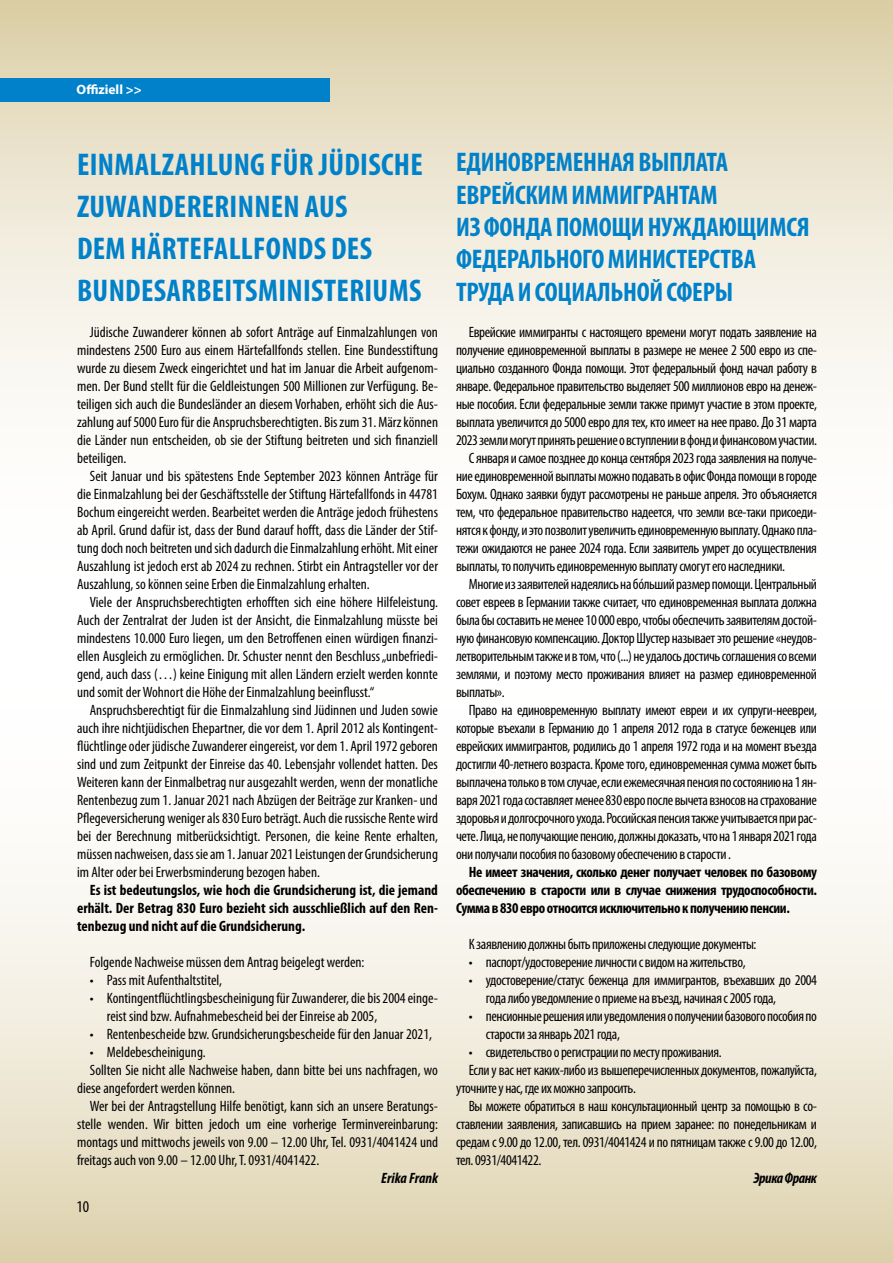
<style>
.page{position:relative;width:893px;height:1263px;background:#fff}
.page>*{position:absolute;margin:0;border:0;box-sizing:border-box;transform-origin:0 0}
.t1{font:700 condensed 31.5px/42px "Myriad Pro";letter-spacing:.01em;color:#0081c9}
.t2{font:700 condensed 27px/32.4px "Myriad Pro";letter-spacing:-.01em;color:#0081c9}
.t3{font:condensed 16.5px "Myriad Pro";color:#000}
.t4{font:condensed 15px/18px "Myriad Pro";letter-spacing:-.025em;color:#000;text-align:justify}
.t5{font:condensed 15px/18px "Myriad Pro";color:#000}
.t6{font:700 condensed 15px/18px "Myriad Pro";letter-spacing:-.005em;color:#000;text-align:justify}
.t7{font:italic 700 condensed 15px "Myriad Pro";color:#000}
.t8{font:italic 700 condensed 15px "Myriad Pro";letter-spacing:-.02em;color:#000}
.t9{font:700 13.5px "Myriad Pro";color:#fff}
</style>
<div class="page">
<svg style="left:0;top:0;width:893px;height:399px;background:#ede6d3"></svg>
<div style="left:0;top:630px;width:893px;height:633px;background:linear-gradient(to bottom,#fff,#e2d8b9)"></div>
<div style="left:0;top:78px;width:330px;height:24px;background:#0081c9"></div>
<p class="t9" style="left:77px;top:81px;width:67px">Offiziell &gt;&gt;</p>
<h1 class="t1" style="left:77px;top:142px;width:347px">EINMALZAHLUNG FÜR JÜDISCHE<br>ZUWANDERERINNEN AUS<br>DEM HÄRTEFALLFONDS DES<br>BUNDESARBEITSMINISTERIUMS</h1>
<p class="t4" style="left:77px;top:322px;width:362px;text-indent:13px">Jüdische Zuwanderer können ab sofort Anträge auf Einmalzahlungen von mindestens 2500 Euro aus einem Härtefallfonds stellen. Eine Bundesstiftung wurde zu diesem Zweck eingerichtet und hat im Januar die Arbeit aufgenom&shy;men. Der Bund stellt für die Geldleistungen 500 Millionen zur Verfügung. Be&shy;teiligen sich auch die Bundesländer an diesem Vorhaben, erhöht sich die Aus&shy;zahlung auf 5000 Euro für die Anspruchsberechtigten. Bis zum 31. März können die Länder nun entscheiden, ob sie der Stiftung beitreten und sich finanziell beteiligen.</p>
<p class="t4" style="left:77px;top:466px;width:362px;text-indent:13px">Seit Januar und bis spätestens Ende September 2023 können Anträge für die Einmalzahlung bei der Geschäftsstelle der Stiftung Härtefallfonds in 44781<br>Bochum eingereicht werden. Bearbeitet werden die Anträge jedoch frühestens ab April. Grund dafür ist, dass der Bund darauf hofft, dass die Länder der Stif&shy;tung doch noch beitreten und sich dadurch die Einmalzahlung erhöht. Mit einer Auszahlung ist jedoch erst ab 2024 zu rechnen. Stirbt ein Antragsteller vor der Auszahlung, so können seine Erben die Einmalzahlung erhalten.</p>
<p class="t4" style="left:77px;top:592px;width:362px;text-indent:13px">Viele der Anspruchsberechtigten erhofften sich eine höhere Hilfeleistung.<br>Auch der Zentralrat der Juden ist der Ansicht, die Einmalzahlung müsste bei mindestens 10.000 Euro liegen, um den Betroffenen einen würdigen finanzi&shy;ellen Ausgleich zu ermöglichen. Dr. Schuster nennt den Beschluss „unbefriedi&shy;gend, auch dass (…) keine Einigung mit allen Ländern erzielt werden konnte und somit der Wohnort die Höhe der Einmalzahlung beeinflusst.“</p>
<p class="t4" style="left:77px;top:700px;width:362px;text-indent:13px">Anspruchsberechtigt für die Einmalzahlung sind Jüdinnen und Juden sowie auch ihre nichtjüdischen Ehepartner, die vor dem 1. April 2012 als Kontingent&shy;flüchtlinge oder jüdische Zuwanderer eingereist, vor dem 1. April 1972 geboren sind und zum Zeitpunkt der Einreise das 40. Lebensjahr vollendet hatten. Des Weiteren kann der Einmalbetrag nur ausgezahlt werden, wenn der monatliche Rentenbezug zum 1. Januar 2021 nach Abzügen der Beiträge zur Kranken- und Pflegeversicherung weniger als 830 Euro beträgt. Auch die russische Rente wird bei der Berechnung mitberücksichtigt. Personen, die keine Rente erhalten, müssen nachweisen, dass sie am 1. Januar 2021 Leistungen der Grundsicherung im Alter oder bei Erwerbsminderung bezogen haben.</p>
<p class="t6" style="left:77px;top:880px;width:362px;text-indent:13px">Es ist bedeutungslos, wie hoch die Grundsicherung ist, die jemand erhält. Der Betrag 830 Euro bezieht sich ausschließlich auf den Ren&shy;tenbezug und nicht auf die Grundsicherung.</p>
<p class="t5" style="left:90px;top:952px;width:276px">Folgende Nachweise müssen dem Antrag beigelegt werden:</p>
<p class="t5" style="left:90px;top:970px;width:134px">• Pass mit Aufenthaltstitel,</p>
<p class="t5" style="left:107px;top:988px;width:333px;text-indent:-17px">• Kontingentflüchtlingsbescheinigung für Zuwanderer, die bis 2004 einge&shy;reist sind bzw. Aufnahmebescheid bei der Einreise ab 2005,</p>
<p class="t5" style="left:90px;top:1024px;width:344px">• Rentenbescheide bzw. Grundsicherungsbescheide für den Januar 2021,</p>
<p class="t5" style="left:90px;top:1042px;width:117px">• Meldebescheinigung.</p>
<p class="t5" style="left:90px;top:1060px;width:350px">Sollten Sie nicht alle Nachweise haben, dann bitte bei uns nachfragen, wo</p>
<p class="t5" style="left:77px;top:1078px;width:160px">diese angefordert werden können.</p>
<p class="t5" style="left:90px;top:1096px;width:350px">Wer bei der Antragstellung Hilfe benötigt, kann sich an unsere Beratungs-</p>
<p class="t5" style="left:77px;top:1114px;width:362px">stelle wenden. Wir bitten jedoch um eine vorherige Terminvereinbarung:</p>
<p class="t5" style="left:77px;top:1132px;width:362px">montags und mittwochs jeweils von 9.00 – 12.00 Uhr, Tel. 0931/4041424 und</p>
<p class="t5" style="left:77px;top:1150px;width:244px">freitags auch von 9.00 – 12.00 Uhr, T. 0931/4041422.</p>
<p class="t7" style="left:381px;top:1168px;width:58px">Erika Frank</p>
<p class="t3" style="left:77px;top:1196px;width:14px">10</p>
<h2 class="t2" style="left:456px;top:145px;width:355px">ЕДИНОВРЕМЕННАЯ ВЫПЛАТА<br>ЕВРЕЙСКИМ ИММИГРАНТАМ<br>ИЗ ФОНДА ПОМОЩИ НУЖДАЮЩИМСЯ<br>ФЕДЕРАЛЬНОГО МИНИСТЕРСТВА<br>ТРУДА И СОЦИАЛЬНОЙ СФЕРЫ</h2>
<p class="t4" style="left:469px;top:323px;width:350px">Еврейские иммигранты с настоящего времени могут подать заявление на</p>
<p class="t4" style="left:456px;top:341px;width:362px">получение единовременной выплаты в размере не менее 2 500 евро из спе-</p>
<p class="t4" style="left:456px;top:359px;width:362px">циально созданного Фонда помощи. Этот федеральный фонд начал работу в</p>
<p class="t4" style="left:456px;top:377px;width:362px">январе. Федеральное правительство выделяет 500 миллионов евро на денеж-</p>
<p class="t4" style="left:456px;top:395px;width:362px">ные пособия. Если федеральные земли также примут участие в этом проекте,</p>
<p class="t4" style="left:456px;top:413px;width:362px">выплата увеличится до 5000 евро для тех, кто имеет на нее право. До 31 марта</p>
<p class="t4" style="left:456px;top:431px;width:362px">2023 земли могут принять решение о вступлении в фонд и финансовом участии.</p>
<p class="t4" style="left:469px;top:449px;width:350px">С января и самое позднее до конца сентября 2023 года заявления на получе-</p>
<p class="t4" style="left:456px;top:467px;width:362px">ние единовременной выплаты можно подавать в офис Фонда помощи в городе</p>
<p class="t4" style="left:456px;top:485px;width:362px">Бохум. Однако заявки будут рассмотрены не раньше апреля. Это объясняется</p>
<p class="t4" style="left:456px;top:503px;width:362px">тем, что федеральное правительство надеется, что земли все-таки присоеди-</p>
<p class="t4" style="left:456px;top:521px;width:362px">нятся к фонду, и это позволит увеличить единовременную выплату. Однако пла-</p>
<p class="t4" style="left:456px;top:539px;width:362px">тежи ожидаются не ранее 2024 года. Если заявитель умрет до осуществления</p>
<p class="t4" style="left:456px;top:557px;width:331px">выплаты, то получить единовременную выплату смогут его наследники.</p>
<p class="t4" style="left:469px;top:575px;width:350px">Многие из заявителей надеялись на бóльший размер помощи. Центральный</p>
<p class="t4" style="left:456px;top:593px;width:362px">совет евреев в Германии также считает, что единовременная выплата должна</p>
<p class="t4" style="left:456px;top:611px;width:362px">была бы составить не менее 10 000 евро, чтобы обеспечить заявителям достой-</p>
<p class="t4" style="left:456px;top:629px;width:362px">ную финансовую компенсацию. Доктор Шустер называет это решение «неудов-</p>
<p class="t4" style="left:456px;top:647px;width:362px">летворительным также и в том, что (...) не удалось достичь соглашения со всеми</p>
<p class="t4" style="left:456px;top:665px;width:362px">землями, и поэтому место проживания влияет на размер единовременной</p>
<p class="t4" style="left:456px;top:683px;width:50px">выплаты».</p>
<p class="t4" style="left:469px;top:701px;width:350px">Право на единовременную выплату имеют евреи и их супруги-неевреи,</p>
<p class="t4" style="left:456px;top:719px;width:362px">которые въехали в Германию до 1 апреля 2012 года в статусе беженцев или</p>
<p class="t4" style="left:456px;top:737px;width:362px">еврейских иммигрантов, родились до 1 апреля 1972 года и на момент въезда</p>
<p class="t4" style="left:456px;top:755px;width:362px">достигли 40-летнего возраста. Кроме того, единовременная сумма может быть</p>
<p class="t4" style="left:456px;top:773px;width:362px">выплачена только в том случае, если ежемесячная пенсия по состоянию на 1 ян-</p>
<p class="t4" style="left:456px;top:791px;width:362px">варя 2021 года составляет менее 830 евро после вычета взносов на страхование</p>
<p class="t4" style="left:456px;top:809px;width:362px">здоровья и долгосрочного ухода. Российская пенсия также учитывается при рас-</p>
<p class="t4" style="left:456px;top:827px;width:362px">чете. Лица, не получающие пенсию, должны доказать, что на 1 января 2021 года</p>
<p class="t4" style="left:456px;top:845px;width:276px">они получали пособия по базовому обеспечению в старости .</p>
<p class="t6" style="left:456px;top:862px;width:362px;text-indent:13px">Не имеет значения, сколько денег получает человек по базовому обеспечению в старости или в случае снижения трудоспособности.<br>Сумма в 830 евро относится исключительно к получению пенсии.</p>
<p class="t4" style="left:469px;top:935px;width:289px">К заявлению должны быть приложены следующие документы:</p>
<p class="t4" style="left:469px;top:953px;width:278px">• паспорт/удостоверение личности с видом на жительство,</p>
<p class="t4" style="left:486px;top:971px;width:333px;text-indent:-17px">• удостоверение/статус беженца для иммигрантов, въехавших до 2004 года либо уведомление о приеме на въезд, начиная с 2005 года,</p>
<p class="t4" style="left:486px;top:1007px;width:333px;text-indent:-17px">• пенсионные решения или уведомления о получении базового пособия по старости за январь 2021 года,</p>
<p class="t4" style="left:469px;top:1043px;width:254px">• свидетельство о регистрации по месту проживания.</p>
<p class="t4" style="left:469px;top:1061px;width:350px">Если у вас нет каких-либо из вышеперечисленных документов, пожалуйста,</p>
<p class="t4" style="left:456px;top:1079px;width:181px">уточните у нас, где их можно запросить.</p>
<p class="t4" style="left:469px;top:1097px;width:350px">Вы можете обратиться в наш консультационный центр за помощью в со-</p>
<p class="t4" style="left:456px;top:1115px;width:362px">ставлении заявления, записавшись на прием заранее: по понедельникам и</p>
<p class="t4" style="left:456px;top:1133px;width:362px">средам с 9.00 до 12.00, тел. 0931/4041424 и по пятницам также с 9.00 до 12.00,</p>
<p class="t4" style="left:456px;top:1151px;width:87px">тел. 0931/4041422.</p>
<p class="t8" style="left:754px;top:1168px;width:65px">Эрика Франк</p>
</div>
